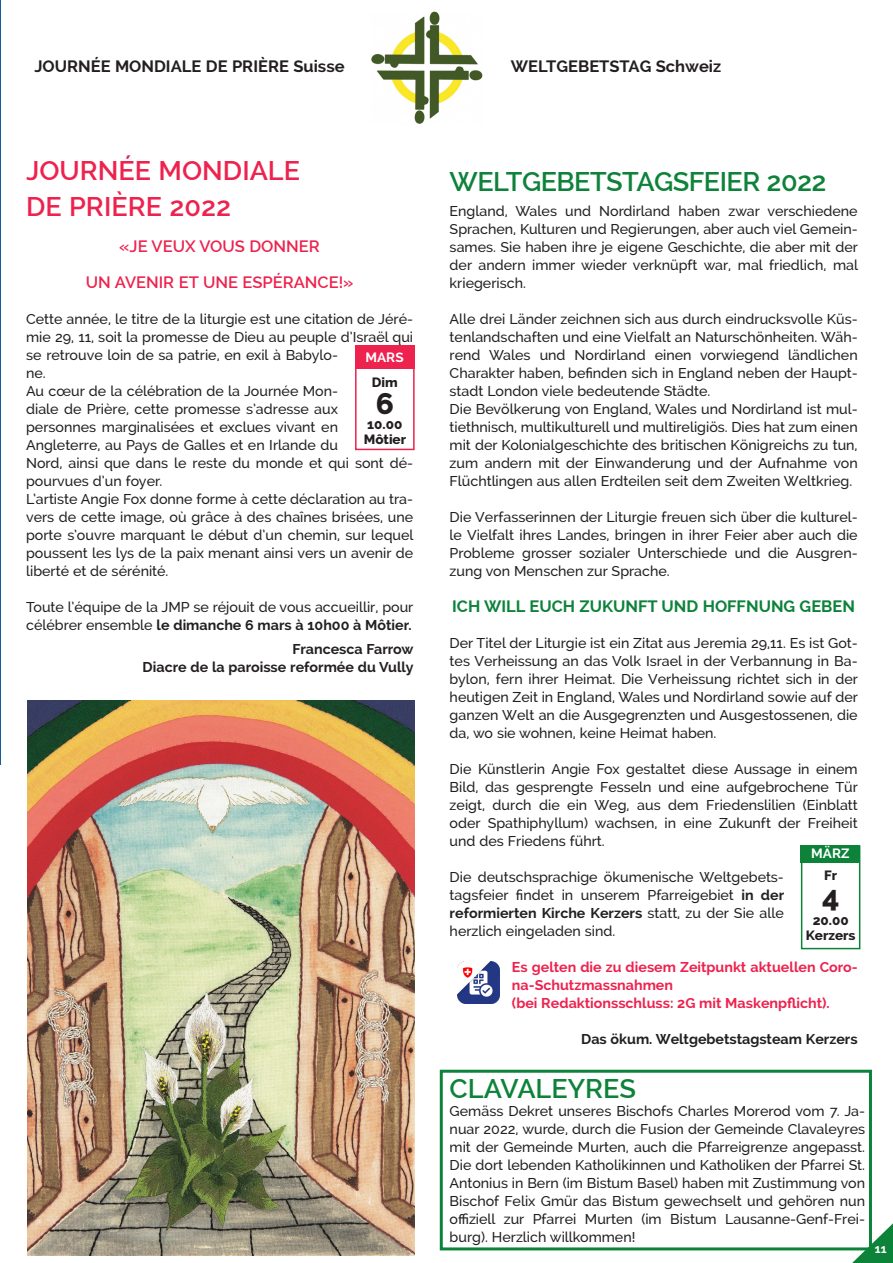
<style>
.page{position:relative;width:893px;height:1263px;background:#fff}
.page>*{position:absolute;margin:0;border:0;box-sizing:border-box;transform-origin:0 0}
.t1{font:800 30px "Raleway";color:#231f20}
.Texte_base{font:600 27px "Raleway";color:#ed224e}
.Texte_base-2{font:600 27px "Raleway";letter-spacing:-.02em;color:#0d8239}
.Texte_base-3{font:600 27px "Raleway";color:#0d8239}
.Texte_base-4{font:700 16.5px "Raleway";color:#231f20}
.Texte_base-5{font:600 16.5px "Raleway";color:#ed224e}
.Texte_base-6{font:700 16.5px "Raleway";color:#0d8239}
.Texte_base-7{font:500 14.25px/18px "Raleway";color:#231f20;text-align:justify}
.Texte_base-8{font:700 14.25px/18px "Raleway";color:#ed224e}
.Texte_base-9{font:700 14.25px "Raleway";color:#231f20}
.t2{font:800 13.5px "Raleway";color:#231f20}
.t3{font:700 13.5px "Raleway";color:#fff}
.t4{font:700 12px "Raleway";color:#fff}
.s1{font-weight:700}
</style>
<div class="page">
<svg style="left:838px;top:1223px;width:55px;height:40px"></svg>
<hr style="left:0;top:0;width:1px;height:764px;background:#175d9e">
<img style="left:28px;top:700px;width:386px;height:555px">
<img style="left:457px;top:962px;width:42px;height:41px">
<img style="left:371px;top:12px;width:112px;height:112px">
<div style="left:801px;top:845px;width:59px;height:104px;border:2px solid #0d8239"></div>
<div style="left:801px;top:845px;width:59px;height:17px;background:#0d8239"></div>
<div style="left:355px;top:346px;width:60px;height:104px;border:2px solid #ed224e"></div>
<div style="left:355px;top:345px;width:59px;height:24px;background:#ed224e"></div>
<div style="left:440px;top:1070px;width:432px;height:180px;border:3px solid #0d8239"></div>
<p class="Texte_base-4" style="left:34px;top:57px;width:312px">JOURNÉE MONDIALE DE PRIÈRE Suisse</p>
<p class="Texte_base-4" style="left:511px;top:57px;width:212px">WELTGEBETSTAG Schweiz</p>
<p class="Texte_base" style="left:26px;top:155px;width:276px">JOURNÉE MONDIALE</p>
<p class="Texte_base" style="left:26px;top:191px;width:206px">DE PRIÈRE 2022</p>
<p class="Texte_base-5" style="left:119px;top:237px;width:202px">«JE VEUX VOUS DONNER</p>
<p class="Texte_base-5" style="left:86px;top:273px;width:269px">UN AVENIR ET UNE ESPÉRANCE!»</p>
<p class="Texte_base-7" style="left:26px;top:310px;width:389px;text-align:left">Cette année, le titre de la liturgie est une citation de Jéré&shy;mie 29, 11, soit la promesse de Dieu au peuple d’Israël qui se retrouve loin de sa patrie, en exil à Babylo-<br>ne.</p>
<p class="Texte_base-7" style="left:26px;top:382px;width:389px;text-align:left">Au cœur de la célébration de la Journée Mon-<br>diale de Prière, cette promesse s’adresse aux<br>personnes marginalisées et exclues vivant en Angleterre, au Pays de Galles et en Irlande du<br>Nord, ainsi que dans le reste du monde et qui sont dé&shy;pourvues d’un foyer.</p>
<p class="Texte_base-7" style="left:26px;top:490px;width:389px">L’artiste Angie Fox donne forme à cette déclaration au tra&shy;vers de cette image, où grâce à des chaînes brisées, une porte s’ouvre marquant le début d’un chemin, sur lequel poussent les lys de la paix menant ainsi vers un avenir de liberté et de sérénité.</p>
<p class="Texte_base-7" style="left:26px;top:598px;width:389px">Toute l’équipe de la JMP se réjouit de vous accueillir, pour célébrer ensemble <span class="s1">le dimanche 6 mars à 10h00 à Môtier.</span></p>
<p class="Texte_base-9" style="left:292px;top:641px;width:123px">Francesca Farrow</p>
<p class="Texte_base-9" style="left:143px;top:659px;width:272px">Diacre de la paroisse reformée du Vully</p>
<p class="t3" style="left:365px;top:349px;width:40px">MARS</p>
<p class="t2" style="left:372px;top:374px;width:27px">Dim</p>
<p class="t1" style="left:376px;top:386px;width:20px">6</p>
<p class="t2" style="left:367px;top:416px;width:37px">10.00</p>
<p class="t2" style="left:364px;top:431px;width:44px">Môtier</p>
<p class="Texte_base-2" style="left:450px;top:165px;width:378px">WELTGEBETSTAGSFEIER 2022</p>
<p class="Texte_base-7" style="left:450px;top:202px;width:410px">England, Wales und Nordirland haben zwar verschiedene Sprachen, Kulturen und Regierungen, aber auch viel Gemein&shy;sames. Sie haben ihre je eigene Geschichte, die aber mit der der andern immer wieder verknüpft war, mal friedlich, mal kriegerisch.</p>
<p class="Texte_base-7" style="left:450px;top:310px;width:410px">Alle drei Länder zeichnen sich aus durch eindrucksvolle Küs&shy;tenlandschaften und eine Vielfalt an Naturschönheiten. Wäh&shy;rend Wales und Nordirland einen vorwiegend ländlichen Charakter haben, befinden sich in England neben der Haupt&shy;stadt London viele bedeutende Städte.</p>
<p class="Texte_base-7" style="left:450px;top:400px;width:410px">Die Bevölkerung von England, Wales und Nordirland ist mul&shy;tiethnisch, multikulturell und multireligiös. Dies hat zum einen mit der Kolonialgeschichte des britischen Königreichs zu tun, zum andern mit der Einwanderung und der Aufnahme von Flüchtlingen aus allen Erdteilen seit dem Zweiten Weltkrieg.</p>
<p class="Texte_base-7" style="left:450px;top:508px;width:410px">Die Verfasserinnen der Liturgie freuen sich über die kulturel&shy;le Vielfalt ihres Landes, bringen in ihrer Feier aber auch die Probleme grosser sozialer Unterschiede und die Ausgren&shy;zung von Menschen zur Sprache.</p>
<p class="Texte_base-6" style="left:452px;top:597px;width:404px">ICH WILL EUCH ZUKUNFT UND HOFFNUNG GEBEN</p>
<p class="Texte_base-7" style="left:450px;top:634px;width:410px">Der Titel der Liturgie ist ein Zitat aus Jeremia 29,11. Es ist Got&shy;tes Verheissung an das Volk Israel in der Verbannung in Ba&shy;bylon, fern ihrer Heimat. Die Verheissung richtet sich in der heutigen Zeit in England, Wales und Nordirland sowie auf der ganzen Welt an die Ausgegrenzten und Ausgestossenen, die da, wo sie wohnen, keine Heimat haben.</p>
<p class="Texte_base-7" style="left:450px;top:760px;width:410px">Die Künstlerin Angie Fox gestaltet diese Aussage in einem Bild, das gesprengte Fesseln und eine aufgebrochene Tür zeigt, durch die ein Weg, aus dem Friedenslilien (Einblatt oder Spathiphyllum) wachsen, in eine Zukunft der Freiheit und des Friedens führt.</p>
<p class="Texte_base-7" style="left:450px;top:868px;width:336px">Die deutschsprachige ökumenische Weltgebets&shy;tagsfeier findet in unserem Pfarreigebiet <span class="s1">in der reformierten Kirche Kerzers</span> statt, zu der Sie alle herzlich eingeladen sind.</p>
<p class="Texte_base-8" style="left:512px;top:958px;width:347px">Es gelten die zu diesem Zeitpunkt aktuellen Coro&shy;na-Schutzmassnahmen</p>
<p class="Texte_base-8" style="left:512px;top:994px;width:319px">(bei Redaktionsschluss: 2G mit Maskenpflicht).</p>
<p class="Texte_base-9" style="left:581px;top:1031px;width:278px">Das ökum. Weltgebetstagsteam Kerzers</p>
<p class="t3" style="left:811px;top:846px;width:40px">MÄRZ</p>
<p class="t2" style="left:824px;top:868px;width:15px">Fr</p>
<p class="t1" style="left:822px;top:880px;width:19px">4</p>
<p class="t2" style="left:813px;top:913px;width:37px">20.00</p>
<p class="t2" style="left:806px;top:928px;width:51px">Kerzers</p>
<p class="Texte_base-3" style="left:450px;top:1073px;width:188px">CLAVALEYRES</p>
<p class="Texte_base-7" style="left:450px;top:1102px;width:417px">Gemäss Dekret unseres Bischofs Charles Morerod vom 7. Ja&shy;nuar 2022, wurde, durch die Fusion der Gemeinde Clavaleyres mit der Gemeinde Murten, auch die Pfarreigrenze angepasst.<br>Die dort lebenden Katholikinnen und Katholiken der Pfarrei St.<br>Antonius in Bern (im Bistum Basel) haben mit Zustimmung von Bischof Felix Gmür das Bistum gewechselt und gehören nun offiziell zur Pfarrei Murten (im Bistum Lausanne-Genf-Frei&shy;burg). Herzlich willkommen!</p>
<p class="t4" style="left:875px;top:1242px;width:13px">11</p>
</div>
